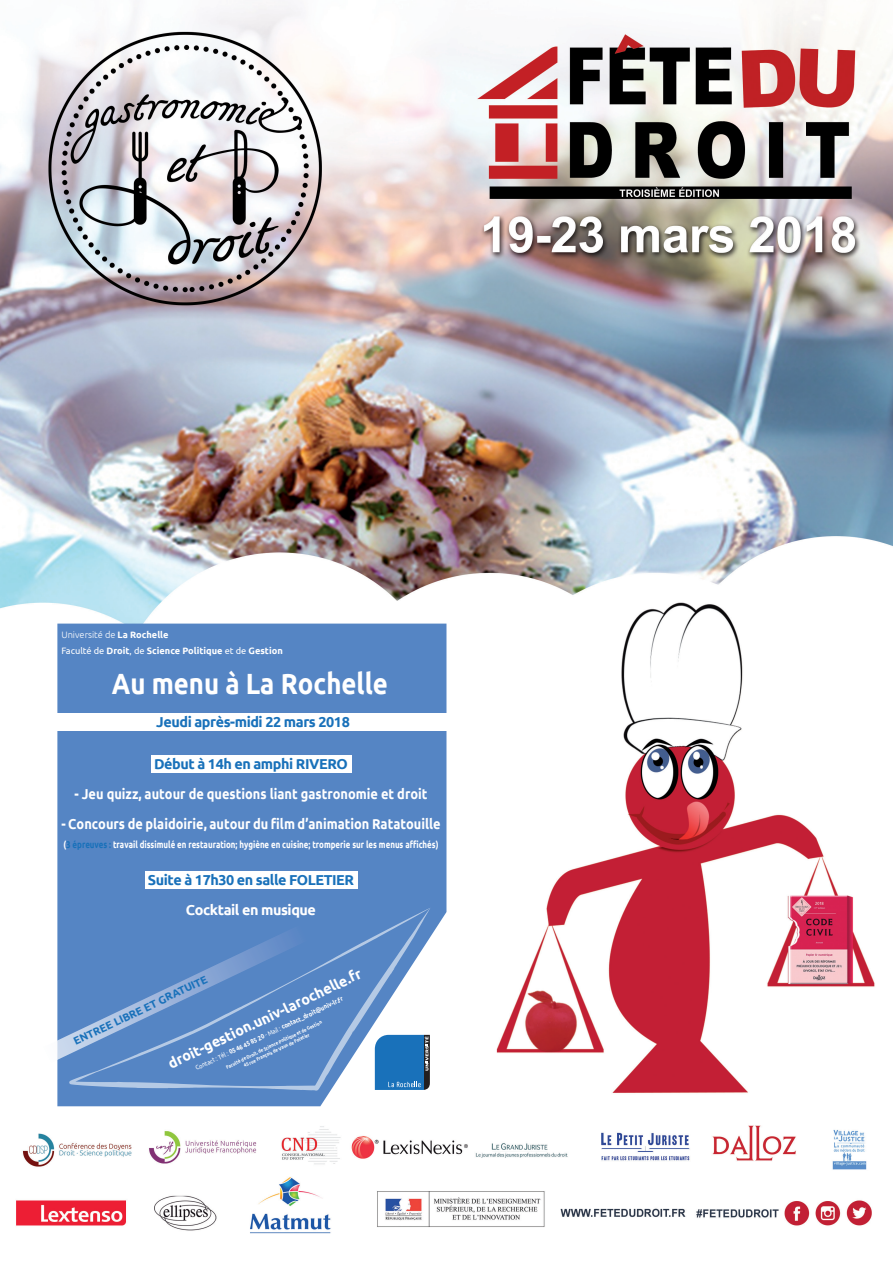
<style>
.page{position:relative;width:893px;height:1263px;background:#fff}
.page>*{position:absolute;margin:0;border:0;box-sizing:border-box;transform-origin:0 0}
.t1{font:700 29.25px "Ubuntu";color:#fff;scale:.88 1}
.t2{font:700 14.4px "Ubuntu";color:#fff;scale:.89 1}
.t3{font:700 14.4px "Ubuntu";letter-spacing:-.03em;color:#1971ba}
.t4{font:700 14.4px "Ubuntu";color:#fff}
.t5{font:700 14.4px "Ubuntu";letter-spacing:-.03em;color:#fff}
.t6{font:700 10.88px "Ubuntu";color:#1971ba}
.t7{font:700 9.75px "Ubuntu";color:#fff;scale:.81 1}
.t8{font:700 9.23px "Ubuntu";color:#fff}
.t9{font:300 9.23px "Ubuntu";color:#fff}
.t10{font:700 6.6px "Ubuntu";color:#fff;scale:.88 1}
.t11{font:700 4.88px "Ubuntu";color:#fff;scale:.88 1}
.s1{font-weight:700}
.s2{font-weight:400}
.s3{color:#1971ba}
</style>
<div class="page">
<img style="left:0;top:0;width:893px;height:1234px">
<svg style="left:57px;top:560px;width:389px;height:546px;fill:#5585c4"></svg>
<svg style="left:69px;top:908px;width:361px;height:183px;background:#6f99cc"></svg>
<svg style="left:40px;top:924px;width:268px;height:140px;background:#6993ca"></svg>
<div style="left:146px;top:871px;width:212px;height:17px;background:#fff"></div>
<div style="left:152px;top:756px;width:200px;height:17px;background:#fff"></div>
<div style="left:57px;top:713px;width:392px;height:18px;background:#fff"></div>
<p class="t9" style="left:61px;top:629px;width:109px">Université de <span class="s1">La Rochelle</span></p>
<p class="t8" style="left:61px;top:645px;width:223px"><span class="s2">Faculté de</span> Droit<span class="s2">, de</span> Science Politique <span class="s2">et de</span> Gestion</p>
<p class="t1" style="left:112px;top:666px;width:315px">Au menu à La Rochelle</p>
<p class="t3" style="left:156px;top:713px;width:195px">Jeudi après-midi 22 mars 2018</p>
<p class="t3" style="left:154px;top:755px;width:195px">Début à 14h en amphi RIVERO</p>
<p class="t2" style="left:74px;top:785px;width:398px">- Jeu quizz, autour de questions liant gastronomie et droit</p>
<p class="t2" style="left:61px;top:815px;width:428px">- Concours de plaidoirie, autour du film d’animation Ratatouille</p>
<p class="t7" style="left:63px;top:838px;width:465px">(<span class="s3">3 épreuves :</span> travail dissimulé en restauration; hygiène en cuisine; tromperie sur les menus affichés)</p>
<p class="t3" style="left:148px;top:871px;width:208px">Suite à 17h30 en salle FOLETIER</p>
<p class="t5" style="left:186px;top:901px;width:132px">Cocktail en musique</p>
<p class="t4" style="left:166px;top:1057px;width:214px;rotate:-26deg">droit-gestion.univ-larochelle.fr</p>
<p class="t6" style="left:71px;top:1035px;width:148px;rotate:-25deg">ENTREE LIBRE ET GRATUITE</p>
<p class="t10" style="left:195px;top:1065px;width:186px;rotate:-26deg"><sup>C</sup><span class="s2">ontact : Tél :</span> 05 46 45 85 20 <span class="s2">- Mail :</span> contact_droit@univ-lr.fr</p>
<p class="t11" style="left:225px;top:1064px;width:121px;rotate:-25deg">Faculté de Droit, de Science Politique et de Gestion</p>
<p class="t11" style="left:243px;top:1062px;width:84px;rotate:-25deg">45 rue François de Vaux de Foletier</p>
</div>
